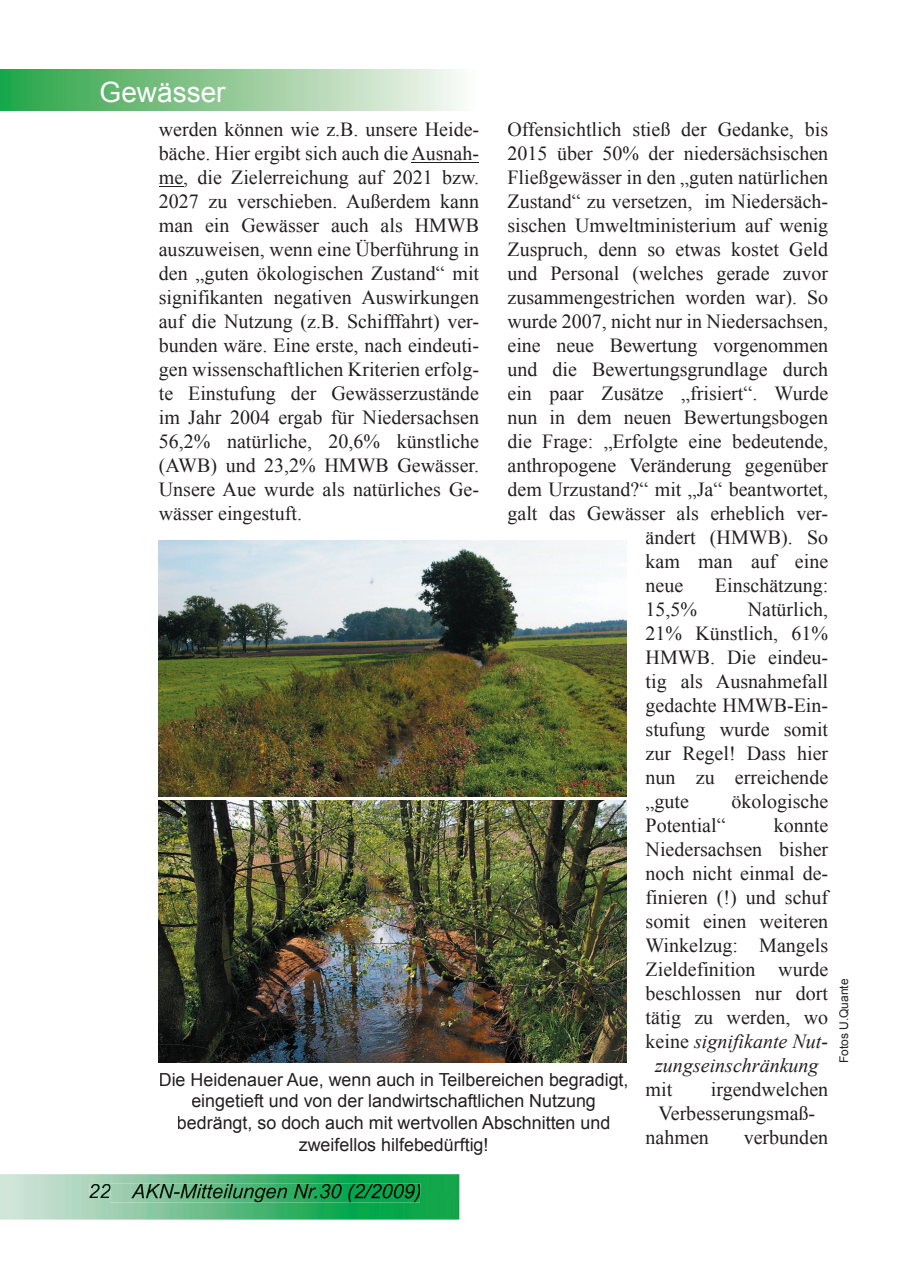
<style>
.page{position:relative;width:913px;height:1282px;background:#fff}
.page>*{position:absolute;margin:0;border:0;box-sizing:border-box;transform-origin:0 0}
.t1{font:28px "Arial";color:#fff}
.t2{font:20px/24px "Times New Roman";color:#231f20;text-align:justify}
.t3{font:italic 20px "Times New Roman";color:#231f20}
.t4{font:18px/21.6px "Arial";color:#231f20;text-align:center}
.t5{font:12px "Arial";color:#231f20}
.s1{font-style:normal}
</style>
<div class="page">
<img style="left:0;top:1174px;width:459px;height:45px">
<img style="left:89px;top:1183px;width:21px;height:15px">
<img style="left:110px;top:1183px;width:311px;height:19px">
<svg style="left:110px;top:1183px;width:1px;height:15px"></svg>
<hr style="left:411px;top:161px;width:68px;height:1px;background:#231f20">
<img style="left:159px;top:800px;width:468px;height:262px">
<img style="left:159px;top:540px;width:468px;height:256px">
<div style="left:0;top:69px;width:479px;height:42px;background:linear-gradient(to right,#29a244,#fff9f6)"></div>
<h1 class="t1" style="left:100px;top:74px;width:128px">Gewässer</h1>
<p class="t2" style="left:159px;top:117px;width:322px">werden können wie z.B. unsere Heide&shy;bäche. Hier ergibt sich auch die Ausnah&shy;me, die Zielerreichung auf 2021 bzw.<br>2027 zu verschieben. Außerdem kann man ein Gewässer auch als HMWB auszuweisen, wenn eine Überführung in den „guten ökologischen Zustand“ mit signifikanten negativen Auswirkungen auf die Nutzung (z.B. Schifffahrt) ver&shy;bunden wäre. Eine erste, nach eindeuti&shy;gen wissenschaftlichen Kriterien erfolg&shy;te Einstufung der Gewässerzustände im Jahr 2004 ergab für Niedersachsen 56,2% natürliche, 20,6% künstliche (AWB) und 23,2% HMWB Gewässer.<br>Unsere Aue wurde als natürliches Ge&shy;wässer eingestuft.</p>
<p class="t2" style="left:507px;top:117px;width:322px">Offensichtlich stieß der Gedanke, bis</p>
<p class="t2" style="left:507px;top:141px;width:322px">2015 über 50% der niedersächsischen</p>
<p class="t2" style="left:507px;top:165px;width:322px">Fließgewässer in den „guten natürlichen</p>
<p class="t2" style="left:507px;top:189px;width:322px">Zustand“ zu versetzen, im Niedersäch-</p>
<p class="t2" style="left:507px;top:213px;width:322px">sischen Umweltministerium auf wenig</p>
<p class="t2" style="left:507px;top:237px;width:322px">Zuspruch, denn so etwas kostet Geld</p>
<p class="t2" style="left:507px;top:261px;width:322px">und Personal (welches gerade zuvor</p>
<p class="t2" style="left:507px;top:285px;width:322px">zusammengestrichen worden war). So</p>
<p class="t2" style="left:507px;top:309px;width:322px">wurde 2007, nicht nur in Niedersachsen,</p>
<p class="t2" style="left:507px;top:333px;width:322px">eine neue Bewertung vorgenommen</p>
<p class="t2" style="left:507px;top:357px;width:322px">und die Bewertungsgrundlage durch</p>
<p class="t2" style="left:507px;top:381px;width:322px">ein paar Zusätze „frisiert“. Wurde</p>
<p class="t2" style="left:507px;top:405px;width:322px">nun in dem neuen Bewertungsbogen</p>
<p class="t2" style="left:507px;top:429px;width:322px">die Frage: „Erfolgte eine bedeutende,</p>
<p class="t2" style="left:507px;top:453px;width:322px">anthropogene Veränderung gegenüber</p>
<p class="t2" style="left:507px;top:477px;width:322px">dem Urzustand?“ mit „Ja“ beantwortet,</p>
<p class="t2" style="left:507px;top:501px;width:322px">galt das Gewässer als erheblich ver-</p>
<p class="t2" style="left:645px;top:525px;width:184px">ändert (HMWB). So</p>
<p class="t2" style="left:645px;top:549px;width:184px">kam man auf eine</p>
<p class="t2" style="left:645px;top:573px;width:39px">neue</p>
<p class="t2" style="left:715px;top:573px;width:115px">Einschätzung:</p>
<p class="t2" style="left:645px;top:597px;width:53px">15,5%</p>
<p class="t2" style="left:645px;top:597px;width:184px;text-indent:102px">Natürlich, 21% Künstlich, 61% HMWB. Die eindeu&shy;tig als Ausnahmefall gedachte HMWB-Ein&shy;stufung wurde somit zur Regel! Dass hier nun zu erreichende „gute</p>
<p class="t2" style="left:731px;top:789px;width:98px">ökologische</p>
<p class="t4" style="left:159px;top:1068px;width:471px">Die Heidenauer Aue, wenn auch in Teilbereichen begradigt, eingetieft und von der landwirtschaftlichen Nutzung bedrängt, so doch auch mit wertvollen Abschnitten und zweifellos hilfebedürftig!</p>
<p class="t2" style="left:645px;top:813px;width:81px">Potential“</p>
<p class="t2" style="left:774px;top:813px;width:56px">konnte</p>
<p class="t2" style="left:645px;top:837px;width:184px">Niedersachsen bisher</p>
<p class="t2" style="left:645px;top:861px;width:184px">noch nicht einmal de-</p>
<p class="t2" style="left:645px;top:885px;width:184px">finieren (!) und schuf</p>
<p class="t2" style="left:645px;top:909px;width:184px">somit einen weiteren</p>
<p class="t2" style="left:645px;top:933px;width:184px">Winkelzug: Mangels</p>
<p class="t2" style="left:645px;top:957px;width:184px">Zieldefinition wurde</p>
<p class="t2" style="left:645px;top:981px;width:184px">beschlossen nur dort</p>
<p class="t2" style="left:645px;top:1005px;width:184px">tätig zu werden, wo</p>
<p class="t3" style="left:645px;top:1027px;width:184px"><span class="s1">keine</span> signifikante Nut-</p>
<p class="t3" style="left:655px;top:1051px;width:165px">zungseinschränkung</p>
<p class="t2" style="left:645px;top:1077px;width:28px">mit</p>
<p class="t2" style="left:711px;top:1077px;width:119px">irgendwelchen</p>
<p class="t2" style="left:658px;top:1101px;width:158px">Verbesserungsmaß-</p>
<p class="t2" style="left:645px;top:1125px;width:65px">nahmen</p>
<p class="t2" style="left:744px;top:1125px;width:86px">verbunden</p>
<p class="t5" style="left:836px;top:1063px;width:86px;rotate:-90deg">Fotos U.Quante</p>
</div>
